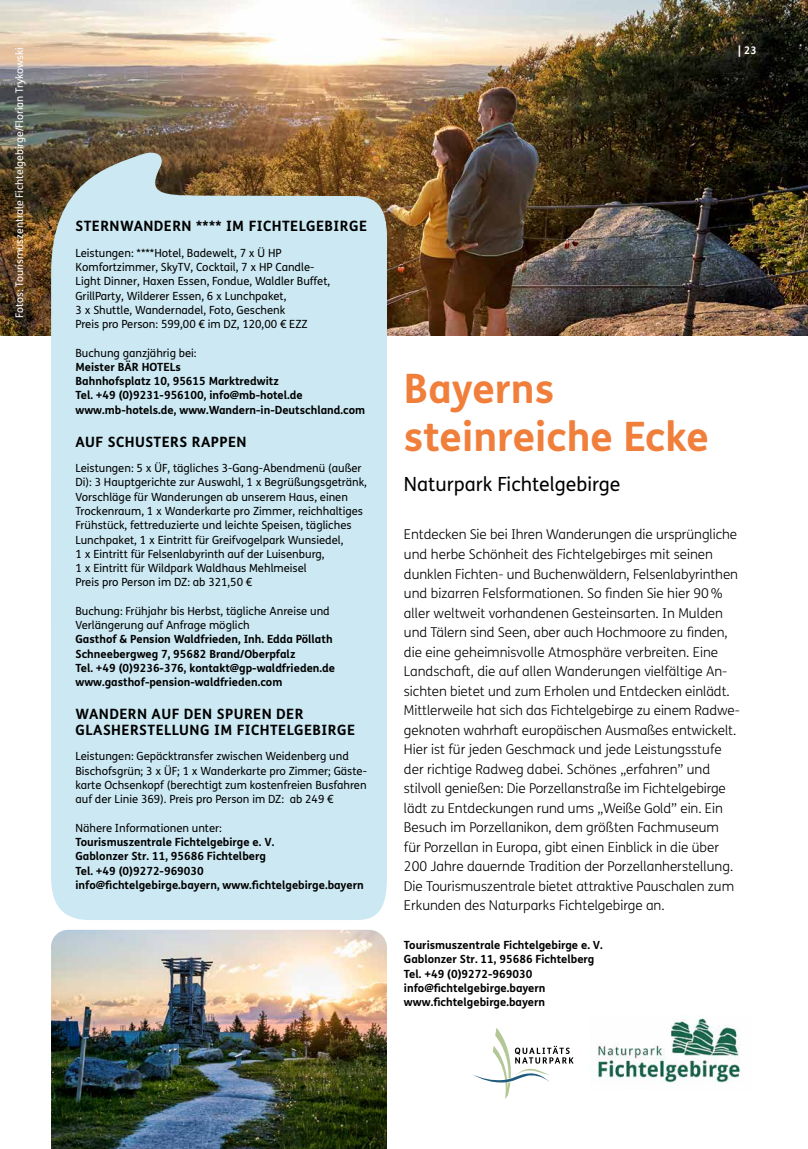
<style>
.page{position:relative;width:808px;height:1149px;background:#fff}
.page>*{position:absolute;margin:0;border:0;box-sizing:border-box;transform-origin:0 0}
.t1{font:700 40.5px/48px "FS Me";color:#f07f3c}
.t2{font:19.5px "FS Me";color:#000}
.t3{font:700 14.25px/15.8px "FS Me";letter-spacing:.03em;color:#000}
.t4{font:300 13.5px/19.5px "FS Me";letter-spacing:-.005em;color:#000}
.t5{font:11.25px/14.2px "FS Me";color:#000}
.t6{font:700 11.25px/14.2px "FS Me";color:#000}
.t7{font:10.5px "FS Me";color:#fff}
.t8{font:700 10.5px "FS Me";color:#fff}
</style>
<div class="page">
<img style="left:51px;top:929px;width:336px;height:219px">
<img style="left:0;top:0;width:808px;height:335px">
<div style="left:51px;top:149px;width:336px;height:770px;background:#cce9f3"></div>
<img style="left:591px;top:1018px;width:150px;height:65px">
<svg style="left:473px;top:1028px;width:101px;height:70px"></svg>
<p class="t7" style="left:12px;top:317px;width:271px;rotate:-90deg">Fotos: Tourismuszentrale Fichtelgebirge/Florian Trykowski</p>
<p class="t8" style="left:738px;top:42px;width:20px">| 23</p>
<p class="t3" style="left:75px;top:217px;width:293px">STERNWANDERN **** IM FICHTELGEBIRGE</p>
<p class="t5" style="left:75px;top:245px;width:256px">Leistungen: ****Hotel, Badewelt, 7 x Ü HP Komfortzimmer, SkyTV, Cocktail, 7 x HP Candle-Light Dinner, Haxen Essen, Fondue, Waldler Buffet, GrillParty, Wilderer Essen, 6 x Lunchpaket,<br>3 x Shuttle, Wandernadel, Foto, Geschenk<br>Preis pro Person: 599,00 € im DZ, 120,00 € EZZ</p>
<p class="t5" style="left:75px;top:345px;width:123px">Buchung ganzjährig bei:</p>
<p class="t6" style="left:75px;top:359px;width:291px">Meister BÄR HOTELs<br>Bahnhofsplatz 10, 95615 Marktredwitz<br>Tel. +49 (0)9231-956100, info@mb-hotel.de www.mb-hotels.de, www.Wandern-in-Deutschland.com</p>
<p class="t3" style="left:75px;top:433px;width:173px">AUF SCHUSTERS RAPPEN</p>
<p class="t5" style="left:75px;top:461px;width:293px">Leistungen: 5 x ÜF, tägliches 3-Gang-Abendmenü (außer Di): 3 Hauptgerichte zur Auswahl, 1 x Begrüßungsgetränk, Vorschläge für Wanderungen ab unserem Haus, einen Trockenraum, 1 x Wanderkarte pro Zimmer, reichhaltiges Frühstück, fettreduzierte und leichte Speisen, tägliches Lunchpaket, 1 x Eintritt für Greifvogelpark Wunsiedel,<br>1 x Eintritt für Felsenlabyrinth auf der Luisenburg,<br>1 x Eintritt für Wildpark Waldhaus Mehlmeisel<br>Preis pro Person im DZ: ab 321,50 €</p>
<p class="t5" style="left:75px;top:603px;width:256px">Buchung: Frühjahr bis Herbst, tägliche Anreise und<br>Verlängerung auf Anfrage möglich</p>
<p class="t6" style="left:75px;top:631px;width:261px">Gasthof &amp; Pension Waldfrieden, Inh. Edda Pöllath Schneebergweg 7, 95682 Brand/Oberpfalz<br>Tel. +49 (0)9236-376, kontakt@gp-waldfrieden.de www.gasthof-pension-waldfrieden.com</p>
<p class="t3" style="left:75px;top:705px;width:281px">WANDERN AUF DEN SPUREN DER<br>GLASHERSTELLUNG IM FICHTELGEBIRGE</p>
<p class="t5" style="left:75px;top:749px;width:293px">Leistungen: Gepäcktransfer zwischen Weidenberg und Bischofsgrün; 3 x ÜF; 1 x Wanderkarte pro Zimmer; Gäste&shy;karte Ochsenkopf (berechtigt zum kostenfreien Busfahren auf der Linie 369). Preis pro Person im DZ: ab 249 €</p>
<p class="t5" style="left:75px;top:820px;width:148px">Nähere Informationen unter:</p>
<p class="t6" style="left:75px;top:834px;width:290px">Tourismuszentrale Fichtelgebirge e. V.<br>Gablonzer Str. 11, 95686 Fichtelberg<br>Tel. +49 (0)9272-969030<br>info@fichtelgebirge.bayern, www.fichtelgebirge.bayern</p>
<h1 class="t1" style="left:404px;top:362px;width:307px">Bayerns steinreiche Ecke</h1>
<h2 class="t2" style="left:404px;top:470px;width:218px">Naturpark Fichtelgebirge</h2>
<p class="t4" style="left:404px;top:524px;width:337px">Entdecken Sie bei Ihren Wanderungen die ursprüngliche und herbe Schönheit des Fichtelgebirges mit seinen dunklen Fichten- und Buchenwäldern, Felsenlabyrinthen und bizarren Felsformationen. So finden Sie hier 90% aller weltweit vorhandenen Gesteinsarten. In Mulden und Tälern sind Seen, aber auch Hochmoore zu finden, die eine geheimnisvolle Atmosphäre verbreiten. Eine Landschaft, die auf allen Wanderungen vielfältige An&shy;sichten bietet und zum Erholen und Entdecken einlädt.<br>Mittlerweile hat sich das Fichtelgebirge zu einem Radwe&shy;geknoten wahrhaft europäischen Ausmaßes entwickelt.<br>Hier ist für jeden Geschmack und jede Leistungsstufe der richtige Radweg dabei. Schönes „erfahren” und stilvoll genießen: Die Porzellanstraße im Fichtelgebirge lädt zu Entdeckungen rund ums „Weiße Gold” ein. Ein Besuch im Porzellanikon, dem größten Fachmuseum<br>für Porzellan in Europa, gibt einen Einblick in die über 200 Jahre dauernde Tradition der Porzellanherstellung.<br>Die Tourismuszentrale bietet attraktive Pauschalen zum Erkunden des Naturparks Fichtelgebirge an.</p>
<p class="t6" style="left:404px;top:937px;width:200px">Tourismuszentrale Fichtelgebirge e. V.<br>Gablonzer Str. 11, 95686 Fichtelberg<br>Tel. +49 (0)9272-969030 info@fichtelgebirge.bayern www.fichtelgebirge.bayern</p>
</div>
